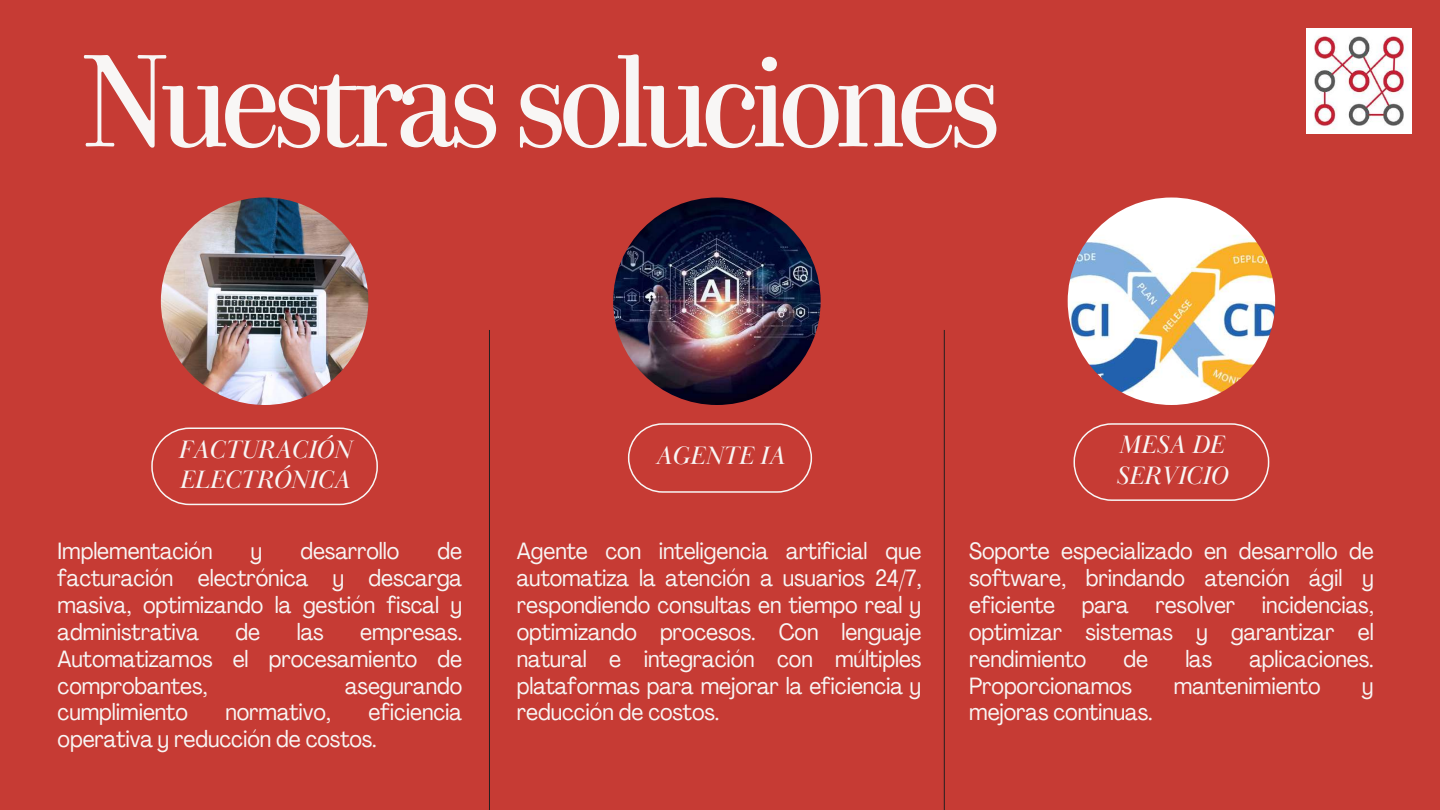
<style>
.page{position:relative;width:1440px;height:810px;background:#c63b34}
.page>*{position:absolute;margin:0;border:0;box-sizing:border-box;transform-origin:0 0}
.t1{font:125px "Parmigiano Text HL";letter-spacing:-.075em;color:#f8f6f5}
.t2{font:italic 25.9px/30.8px "Baskerville Display PT";color:#f8f6f5}
.t3{font:condensed 23.3px/26.8px "Agrandir";letter-spacing:-.005em;color:#f8f6f5;text-align:justify}
</style>
<div class="page">
<img style="left:161px;top:198px;width:207px;height:207px;border-radius:50%">
<img style="left:613px;top:198px;width:208px;height:207px;border-radius:50%">
<img style="left:1068px;top:198px;width:207px;height:207px;border-radius:50%">
<svg style="left:151px;top:428px;width:227px;height:77px"></svg>
<svg style="left:628px;top:423px;width:184px;height:70px"></svg>
<svg style="left:1074px;top:423px;width:195px;height:78px"></svg>
<hr style="left:489px;top:330px;width:1px;height:480px;background:#231f20">
<hr style="left:944px;top:330px;width:1px;height:480px;background:#231f20">
<img style="left:1307px;top:29px;width:104px;height:104px">
<h1 class="t1" style="left:81px;top:22px;width:922px">Nuestras soluciones</h1>
<p class="t2" style="left:178px;top:435px;width:175px">FACTURACIÓN<br>ELECTRÓNICA</p>
<p class="t3" style="left:58px;top:540px;width:156px">Implementación</p>
<p class="t3" style="left:251px;top:540px;width:13px">y</p>
<p class="t3" style="left:300px;top:540px;width:100px">desarrollo</p>
<p class="t3" style="left:58px;top:540px;width:406px;text-indent:380px">de facturación electrónica y descarga masiva, optimizando la gestión fiscal y administrativa</p>
<p class="t3" style="left:236px;top:621px;width:26px">de</p>
<p class="t3" style="left:297px;top:621px;width:28px">las</p>
<p class="t3" style="left:58px;top:621px;width:406px;text-indent:303px">empresas.<br>Automatizamos el procesamiento de comprobantes,</p>
<p class="t3" style="left:345px;top:674px;width:119px">asegurando</p>
<p class="t3" style="left:58px;top:701px;width:406px;text-indent:311px">eficiencia operativa y reducción de costos.</p>
<p class="t3" style="left:58px;top:701px;width:132px">cumplimiento</p>
<p class="t3" style="left:225px;top:701px;width:107px">normativo,</p>
<p class="t2" style="left:655px;top:442px;width:131px">AGENTE IA</p>
<p class="t2" style="left:1115px;top:430px;width:114px">MESA DE<br>SERVICIO</p>
<p class="t3" style="left:517px;top:540px;width:406px">Agente con inteligencia artificial que automatiza la atención a usuarios 24/7, respondiendo consultas en tiempo real y optimizando procesos. Con lenguaje natural e integración con múltiples plataformas para mejorar la eficiencia y reducción de costos.</p>
<p class="t3" style="left:969px;top:540px;width:406px">Soporte especializado en desarrollo de software, brindando atención ágil y eficiente para resolver incidencias, optimizar sistemas y garantizar el rendimiento</p>
<p class="t3" style="left:1124px;top:648px;width:26px">de</p>
<p class="t3" style="left:1185px;top:648px;width:28px">las</p>
<p class="t3" style="left:1249px;top:648px;width:126px">aplicaciones.</p>
<p class="t3" style="left:969px;top:674px;width:164px">Proporcionamos</p>
<p class="t3" style="left:1174px;top:674px;width:148px">mantenimiento</p>
<p class="t3" style="left:1362px;top:674px;width:13px">y</p>
<p class="t3" style="left:969px;top:701px;width:185px">mejoras continuas.</p>
</div>
